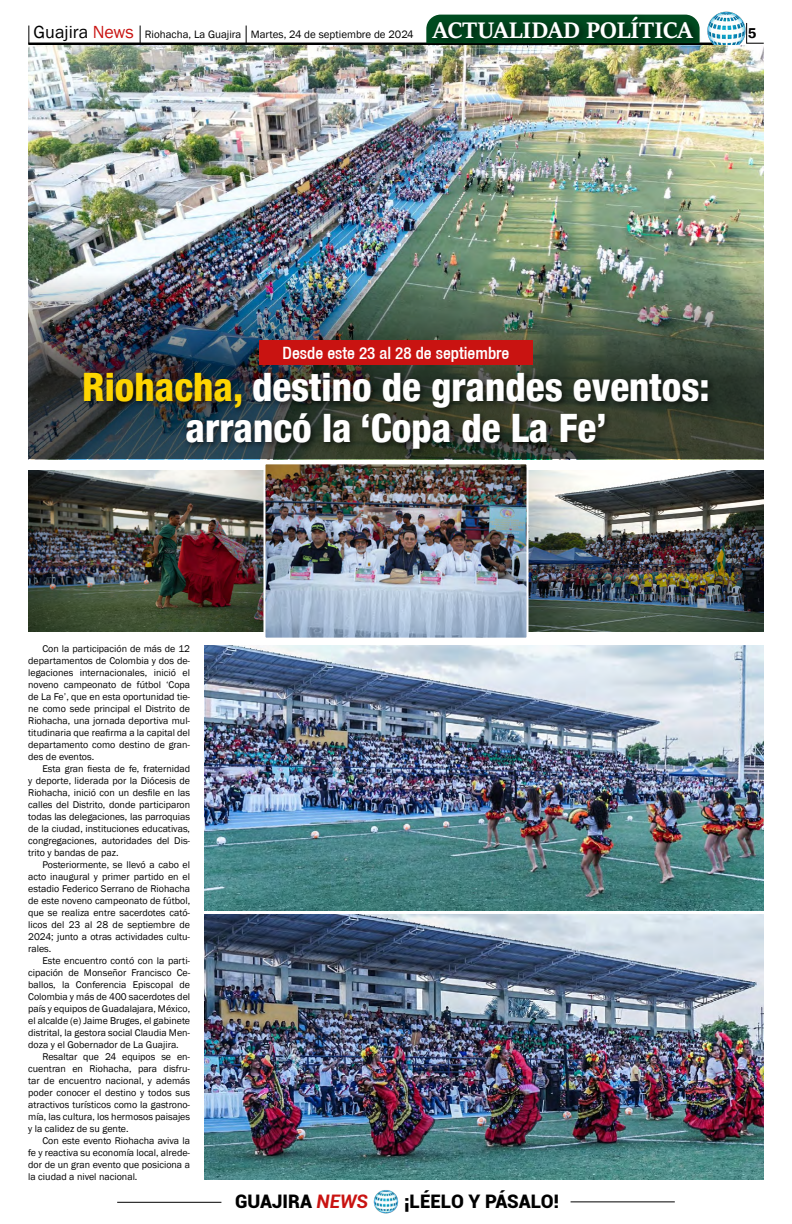
<style>
.page{position:relative;width:792px;height:1224px;background:#fff}
.page>*{position:absolute;margin:0;border:0;box-sizing:border-box;transform-origin:0 0}
.t1{font:800 condensed 39.2px/41.5px "Helvetica 87";color:#fff;text-align:center}
.t2{font:700 24.8px "Sitka Heading";color:#fff}
.t3{font:900 18.7px "Roboto";color:#000}
.t4{font:500 condensed 17px "Helvetica 67";color:#fff}
.t5{font:600 14.7px "Franklin Gothic";color:#000}
.t6{font:11px "Franklin Gothic";color:#000}
.t7{font:10px/12px "Franklin Gothic";color:#000;text-align:justify}
.s1{font-size:18px}
.s2{font-size:18px;color:#c91311}
.s3{color:#fed501}
.s4{font-weight:700;font-style:italic;color:#c91311}
</style>
<div class="page">
<hr style="left:28px;top:43px;width:688px;height:3px;background:#000">
<svg style="left:747px;top:23px;width:17px;height:21px"></svg>
<svg style="left:28px;top:26px;width:1px;height:18px"></svg>
<svg style="left:140px;top:26px;width:1px;height:17px"></svg>
<svg style="left:246px;top:26px;width:1px;height:17px"></svg>
<img style="left:706px;top:11px;width:41px;height:35px">
<hr style="left:117px;top:1202px;width:104px;height:1px;background:#000">
<hr style="left:571px;top:1201px;width:104px;height:1px;background:#000">
<img style="left:374px;top:1190px;width:24px;height:24px">
<div style="left:429px;top:12px;width:274px;height:37px;background:#000;opacity:.75"></div>
<img style="left:28px;top:46px;width:736px;height:178px">
<img style="left:28px;top:224px;width:736px;height:235px">
<div style="left:81px;top:369px;width:634px;height:88px;background:#000;opacity:.55"></div>
<div style="left:259px;top:340px;width:274px;height:25px;background:#c91311"></div>
<img style="left:28px;top:471px;width:235px;height:160px">
<img style="left:529px;top:471px;width:235px;height:160px">
<img style="left:204px;top:645px;width:560px;height:265px">
<img style="left:204px;top:915px;width:560px;height:264px">
<img style="left:266px;top:465px;width:260px;height:172px">
<div style="left:263px;top:462px;width:266px;height:178px;border:2px solid #fff"></div>
<h2 class="t2" style="left:433px;top:12px;width:261px">ACTUALIDAD POLÍTICA</h2>
<p class="t6" style="left:34px;top:28px;width:382px"><span class="s1">Guajira</span> <span class="s2">News</span> Riohacha, La Guajira Martes, 24 de septiembre de 2024</p>
<h3 class="t5" style="left:748px;top:24px;width:10px">5</h3>
<h3 class="t4" style="left:283px;top:343px;width:228px">Desde este 23 al 28 de septiembre</h3>
<h1 class="t1" style="left:82px;top:365px;width:629px"><span class="s3">Riohacha,</span> destino de grandes eventos: arrancó la ‘Copa de La Fe’</h1>
<p class="t7" style="left:28px;top:643px;width:163px;text-indent:14px">Con la participación de más de 12 departamentos de Colombia y dos de&shy;legaciones internacionales, inició el noveno campeonato de fútbol ‘Copa de La Fe’, que en esta oportunidad tie&shy;ne como sede principal el Distrito de Riohacha, una jornada deportiva mul&shy;titudinaria que reafirma a la capital del departamento como destino de gran&shy;des de eventos.</p>
<p class="t7" style="left:28px;top:763px;width:163px;text-indent:14px">Esta gran fiesta de fe, fraternidad y deporte, liderada por la Diócesis de Riohacha, inició con un desfile en las calles del Distrito, donde participaron todas las delegaciones, las parroquias de la ciudad, instituciones educativas, congregaciones, autoridades del Dis&shy;trito y bandas de paz.</p>
<p class="t7" style="left:28px;top:859px;width:163px;text-indent:14px">Posteriormente, se llevó a cabo el acto inaugural y primer partido en el estadio Federico Serrano de Riohacha de este noveno campeonato de fútbol, que se realiza entre sacerdotes cató&shy;licos del 23 al 28 de septiembre de 2024; junto a otras actividades cultu&shy;rales.</p>
<p class="t7" style="left:28px;top:955px;width:163px;text-indent:14px">Este encuentro contó con la parti&shy;cipación de Monseñor Francisco Ce&shy;ballos, la Conferencia Episcopal de Colombia y más de 400 sacerdotes del país y equipos de Guadalajara, México, el alcalde (e) Jaime Bruges, el gabinete distrital, la gestora social Claudia Men&shy;doza y el Gobernador de La Guajira.</p>
<p class="t7" style="left:28px;top:1051px;width:163px;text-indent:14px">Resaltar que 24 equipos se en&shy;cuentran en Riohacha, para disfru&shy;tar de encuentro nacional, y además poder conocer el destino y todos sus atractivos turísticos como la gastrono&shy;mía, las cultura, los hermosos paisajes y la calidez de su gente.</p>
<p class="t7" style="left:28px;top:1135px;width:163px;text-indent:14px">Con este evento Riohacha aviva la fe y reactiva su economía local, alrede&shy;dor de un gran evento que posiciona a la ciudad a nivel nacional.</p>
<h3 class="t3" style="left:235px;top:1189px;width:134px">GUAJIRA <span class="s4">NEWS</span></h3>
<h3 class="t3" style="left:404px;top:1189px;width:157px">¡LÉELO Y PÁSALO!</h3>
</div>
